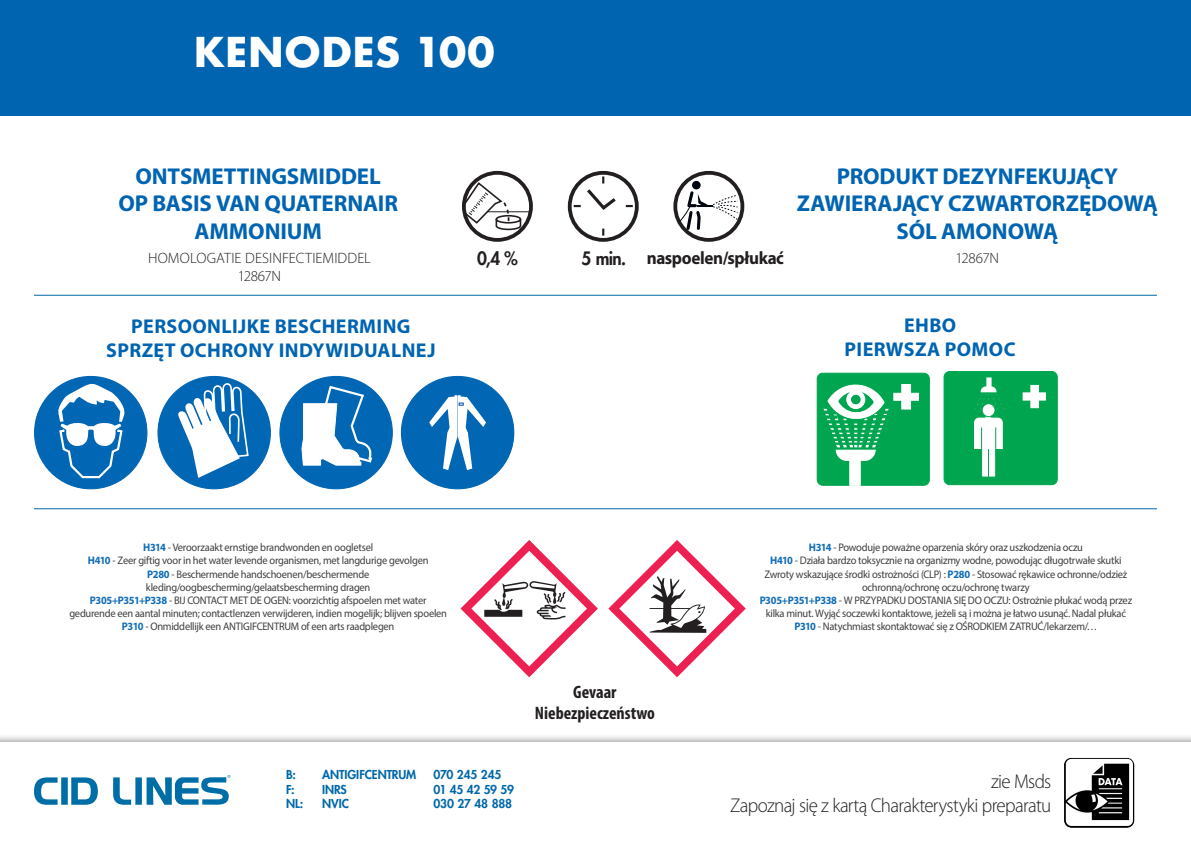
<style>
.page{position:relative;width:1191px;height:842px;background:#fff}
.page>*{position:absolute;margin:0;border:0;box-sizing:border-box;transform-origin:0 0}
.t1{font:700 40px "Futura";letter-spacing:-.005em;color:#fff}
.t2{font:700 23px/27.6px "Myriad Pro";letter-spacing:-.005em;color:#0164b1;text-align:center}
.t3{font:700 20px/24px "Myriad Pro";letter-spacing:.02em;color:#0164b1;text-align:center}
.t4{font:300 20px/24px "Myriad Pro";letter-spacing:-.03em;color:#231f20;text-align:right;scale:.95 1}
.t5{font:700 condensed 18px/21.6px "Myriad Pro";color:#231f20;text-align:center}
.t6{font:700 18px "Myriad Pro";letter-spacing:-.02em;color:#231f20;scale:.95 1}
.t7{font:800 18px "Futura";color:#231f20;scale:.95 1}
.t8{font:300 15px/18px "Myriad Pro";letter-spacing:.005em;color:#231f20;text-align:center}
.t9{font:800 12px "Futura";letter-spacing:-.01em;color:#0068a9}
.t10{font:11px/13.2px "Myriad Pro";letter-spacing:-.02em;color:#3e3e3f;text-align:center;scale:.95 1}
.s1{font-family:"Futura";font-weight:800}
.s2{font-weight:700;color:#116db7}
</style>
<div class="page">
<div style="left:0;top:0;width:1191px;height:116px;background:#0164b1"></div>
<div style="left:0;top:733px;width:1191px;height:109px;background:#231f20;opacity:.75"></div>
<div style="left:0;top:743px;width:1191px;height:99px;background:#fff"></div>
<div style="left:158px;top:376px;width:112px;height:113px;background:#0166b3;border-radius:50%"></div>
<svg style="left:178px;top:382px;width:72px;height:96px"></svg>
<div style="left:280px;top:376px;width:112px;height:113px;background:#0166b3;border-radius:50%"></div>
<svg style="left:301px;top:384px;width:72px;height:82px"></svg>
<div style="left:401px;top:376px;width:113px;height:113px;background:#0166b3;border-radius:50%"></div>
<svg style="left:429px;top:395px;width:57px;height:75px"></svg>
<div style="left:568px;top:171px;width:70px;height:71px;border:4px solid #231f20;border-radius:50%"></div>
<svg style="left:602px;top:229px;width:2px;height:7px"></svg>
<svg style="left:626px;top:205px;width:7px;height:2px"></svg>
<svg style="left:574px;top:176px;width:45px;height:34px"></svg>
<svg style="left:464px;top:173px;width:67px;height:67px"></svg>
<hr style="left:464px;top:211px;width:66px;height:1px;background:#231f20">
<svg style="left:462px;top:181px;width:60px;height:50px"></svg>
<div style="left:462px;top:171px;width:71px;height:71px;border:4px solid #231f20;border-radius:50%"></div>
<svg style="left:675px;top:173px;width:67px;height:67px"></svg>
<div style="left:673px;top:171px;width:71px;height:71px;border:4px solid #231f20;border-radius:50%"></div>
<div style="left:692px;top:181px;width:8px;height:8px;background:#01060e;border-radius:50%"></div>
<svg style="left:678px;top:189px;width:60px;height:43px"></svg>
<hr style="left:34px;top:295px;width:1123px;height:1px;background:#0068a9">
<hr style="left:34px;top:508px;width:1123px;height:1px;background:#0068a9">
<img style="left:1064px;top:758px;width:70px;height:70px">
<div style="left:817px;top:373px;width:112px;height:112px;background:#00a54f;border-radius:6px"></div>
<div style="left:817px;top:373px;width:112px;height:112px;border:1px solid #00a54f;border-radius:6px"></div>
<div style="left:901px;top:384px;width:9px;height:25px;background:#fff;border:1px solid #fff"></div>
<div style="left:893px;top:393px;width:25px;height:7px;background:#fff;border:1px solid #fff"></div>
<div style="left:836px;top:433px;width:39px;height:27px;background:#fff;border-radius:11px"></div>
<div style="left:836px;top:433px;width:39px;height:28px;border:1px solid #fff;border-radius:11px"></div>
<svg style="left:836px;top:447px;width:40px;height:2px"></svg>
<div style="left:849px;top:460px;width:11px;height:25px;background:#fff;border:1px solid #fff"></div>
<svg style="left:824px;top:385px;width:64px;height:62px"></svg>
<div style="left:846px;top:391px;width:19px;height:17px;background:#fff;border-radius:50%"></div>
<div style="left:846px;top:390px;width:19px;height:19px;border:1px solid #fff;border-radius:50%"></div>
<hr style="left:824px;top:421px;width:67px;height:2px;background:#00a54f">
<div style="left:827px;top:425px;width:61px;height:3px;background:#00a54f;border:1px solid #00a54f"></div>
<div style="left:826px;top:430px;width:59px;height:2px;background:#00a54f;border:1px solid #00a54f"></div>
<div style="left:826px;top:434px;width:56px;height:2px;background:#00a54f;border:1px solid #00a54f"></div>
<hr style="left:829px;top:439px;width:51px;height:1px;background:#00a54f">
<div style="left:847px;top:391px;width:17px;height:17px;background:#fff;border-radius:50%"></div>
<div style="left:847px;top:391px;width:17px;height:17px;border:1px solid #fff;border-radius:50%"></div>
<div style="left:850px;top:394px;width:11px;height:11px;background:#00a54f;border-radius:50%"></div>
<div style="left:850px;top:394px;width:11px;height:11px;border:1px solid #fff;border-radius:50%"></div>
<hr style="left:832px;top:443px;width:45px;height:1px;background:#00a54f">
<div style="left:944px;top:371px;width:113px;height:114px;background:#00a54f;border-radius:6px"></div>
<div style="left:944px;top:371px;width:113px;height:114px;border:1px solid #00a54f;border-radius:6px"></div>
<div style="left:1030px;top:385px;width:8px;height:23px;background:#fff;border:1px solid #fff"></div>
<div style="left:1023px;top:393px;width:22px;height:7px;background:#fff"></div>
<div style="left:974px;top:423px;width:28px;height:26px;background:#fff"></div>
<div style="left:981px;top:421px;width:15px;height:56px;background:#fff;border:1px solid #00a54f"></div>
<div style="left:974px;top:418px;width:28px;height:9px;background:#fff;border-radius:4px"></div>
<div style="left:974px;top:418px;width:28px;height:9px;border:1px solid #fff;border-radius:4px"></div>
<svg style="left:988px;top:449px;width:1px;height:28px"></svg>
<svg style="left:986px;top:378px;width:5px;height:9px"></svg>
<svg style="left:981px;top:387px;width:15px;height:15px"></svg>
<div style="left:981px;top:387px;width:15px;height:15px;border:1px solid #fff;border-radius:5px"></div>
<svg style="left:974px;top:393px;width:30px;height:27px"></svg>
<hr style="left:975px;top:396px;width:28px;height:2px;background:#00a54f">
<hr style="left:975px;top:401px;width:28px;height:2px;background:#00a54f">
<svg style="left:460px;top:540px;width:138px;height:137px"></svg>
<svg style="left:608px;top:540px;width:137px;height:137px"></svg>
<svg style="left:34px;top:777px;width:64px;height:28px"></svg>
<svg style="left:113px;top:775px;width:117px;height:30px"></svg>
<div style="left:35px;top:376px;width:112px;height:113px;background:#0166b3;border-radius:50%"></div>
<svg style="left:58px;top:382px;width:66px;height:97px"></svg>
<h1 class="t1" style="left:194px;top:23px;width:303px">KENODES 100</h1>
<h2 class="t2" style="left:118px;top:163px;width:281px">ONTSMETTINGSMIDDEL<br>OP BASIS VAN QUATERNAIR<br>AMMONIUM</h2>
<h2 class="t2" style="left:797px;top:163px;width:362px">PRODUKT DEZYNFEKUJĄCY<br>ZAWIERAJĄCY CZWARTORZĘDOWĄ<br>SÓL AMONOWĄ</h2>
<h3 class="t7" style="left:477px;top:246px;width:44px">0,4 %</h3>
<h3 class="t6" style="left:581px;top:248px;width:214px"><span class="s1">5 min.</span> naspoelen/spłukać</h3>
<h3 class="t8" style="left:148px;top:249px;width:224px">HOMOLOGATIE DESINFECTIEMIDDEL<br>12867N</h3>
<h3 class="t8" style="left:955px;top:249px;width:45px">12867N</h3>
<h3 class="t3" style="left:106px;top:314px;width:331px">PERSOONLIJKE BESCHERMING<br>SPRZĘT OCHRONY INDYWIDUALNEJ</h3>
<h3 class="t3" style="left:844px;top:313px;width:172px">EHBO<br>PIERWSZA POMOC</h3>
<p class="t10" style="left:69px;top:541px;width:399px"><span class="s2">H314</span> - Veroorzaakt ernstige brandwonden en oogletsel<br><span class="s2">H410</span> - Zeer giftig voor in het water levende organismen, met langdurige gevolgen<br><span class="s2">P280</span> - Beschermende handschoenen/beschermende kleding/oogbescherming/gelaatsbescherming dragen<br><span class="s2">P305+P351+P338</span> - BIJ CONTACT MET DE OGEN: voorzichtig afspoelen met water gedurende een aantal minuten; contactlenzen verwijderen, indien mogelijk; blijven spoelen <span class="s2">P310</span> - Onmiddellijk een ANTIGIFCENTRUM of een arts raadplegen</p>
<p class="t10" style="left:759px;top:541px;width:393px"><span class="s2">H314</span> - Powoduje poważne oparzenia skóry oraz uszkodzenia oczu<br><span class="s2">H410</span> - Działa bardzo toksycznie na organizmy wodne, powodując długotrwałe skutki Zwroty wskazujące środki ostrożności (CLP) : <span class="s2">P280</span> - Stosować rękawice ochronne/odzież ochronną/ochronę oczu/ochronę twarzy<br><span class="s2">P305+P351+P338</span> - W PRZYPADKU DOSTANIA SIĘ DO OCZU: Ostrożnie płukać wodą przez kilka minut. Wyjąć soczewki kontaktowe, jeżeli są i można je łatwo usunąć. Nadal płukać <span class="s2">P310</span> - Natychmiast skontaktować się z OŚRODKIEM ZATRUĆ/lekarzem/…</p>
<p class="t9" style="left:286px;top:767px;width:11px">B:</p>
<p class="t9" style="left:322px;top:767px;width:96px">ANTIGIFCENTRUM</p>
<p class="t9" style="left:433px;top:767px;width:69px">070 245 245</p>
<p class="t9" style="left:286px;top:781px;width:10px">F:</p>
<p class="t9" style="left:322px;top:781px;width:26px">INRS</p>
<p class="t9" style="left:433px;top:781px;width:82px">01 45 42 59 59</p>
<p class="t9" style="left:286px;top:796px;width:19px">NL:</p>
<p class="t9" style="left:322px;top:796px;width:28px">NVIC</p>
<p class="t9" style="left:433px;top:796px;width:80px">030 27 48 888</p>
<h3 class="t5" style="left:535px;top:681px;width:122px">Gevaar<br>Niebezpieczeństwo</h3>
<h3 class="t4" style="left:730px;top:770px;width:340px">zie Msds<br>Zapoznaj się z kartą Charakterystyki preparatu</h3>
</div>
